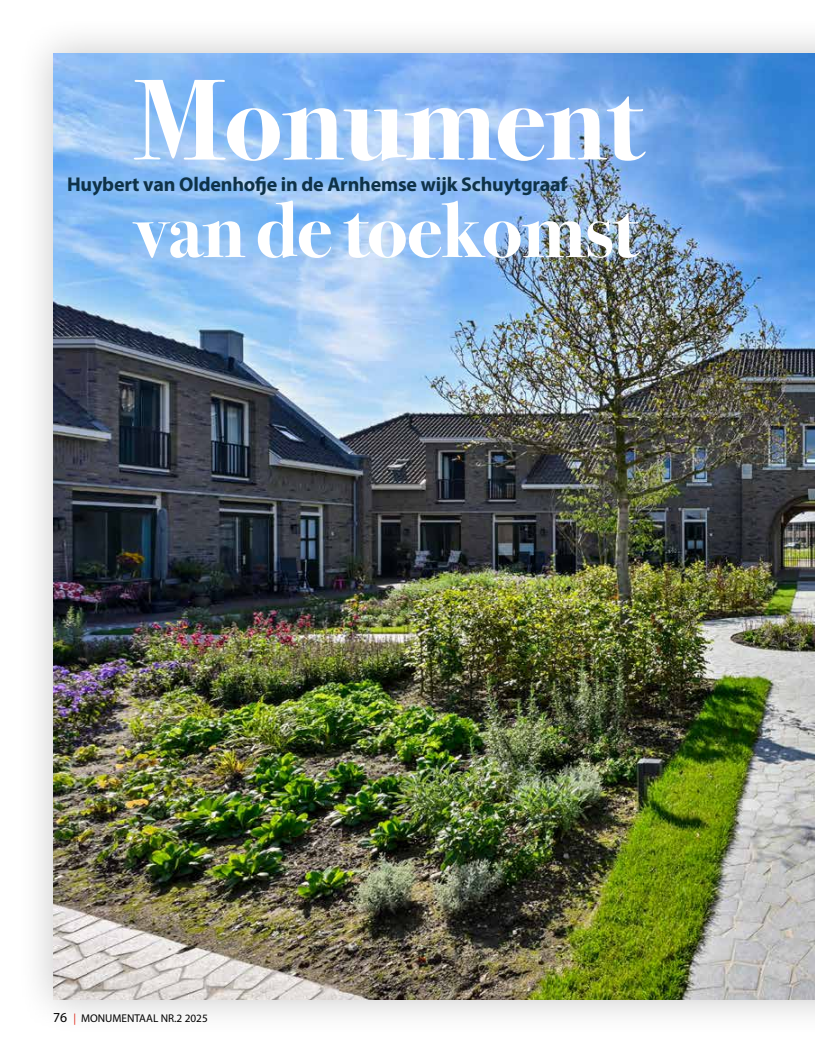
<style>
.page{position:relative;width:815px;height:1053px;background:#fff}
.page>*{position:absolute;margin:0;border:0;box-sizing:border-box;transform-origin:0 0}
.t1{font:700 115px "Bodoni Svty Two OSITCTT";letter-spacing:-.01em;color:#fff}
.t2{font:700 80px "Bodoni Svty Two OSITCTT";letter-spacing:-.01em;color:#fff}
.t3{font:700 20px "Myriad Pro";letter-spacing:-.01em;color:#0e3248}
.t4{font:11.25px "Myriad Pro";color:#000}
.s1{font-size:13.75px}
.s2{color:#e62d1f}
</style>
<div class="page">
<div style="left:16px;top:16px;width:799px;height:1021px;background:#000;opacity:.22"></div>
<img style="left:53px;top:53px;width:762px;height:946px">
<h1 class="t1" style="left:135px;top:53px;width:509px">Monument</h1>
<h2 class="t2" style="left:135px;top:183px;width:504px">van de toekomst</h2>
<p class="t3" style="left:67px;top:171px;width:502px">Huybert van Oldenhofje in de Arnhemse wijk Schuytgraaf</p>
<p class="t4" style="left:53px;top:1010px;width:156px"><span class="s1">76</span> <span class="s2">|</span> MONUMENTAAL NR.2 2025</p>
</div>
